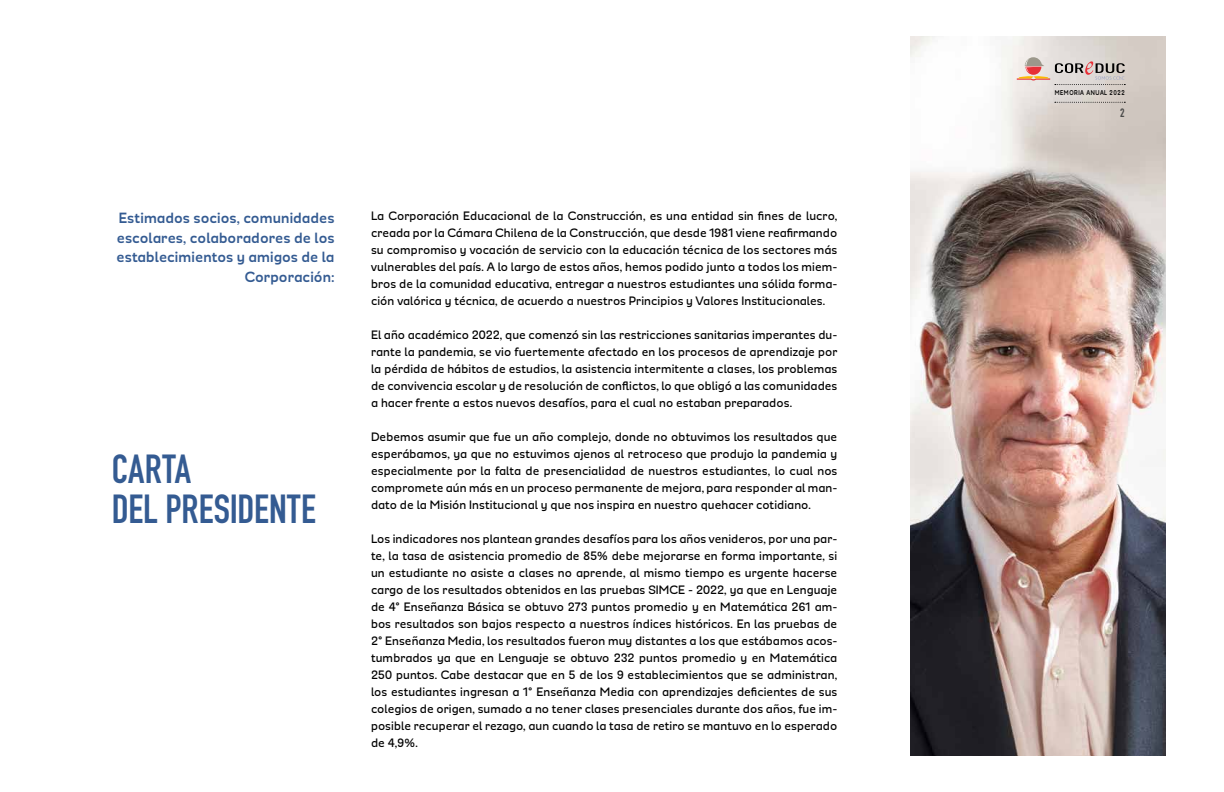
<style>
.page{position:relative;width:1224px;height:792px;background:#fff}
.page>*{position:absolute;margin:0;border:0;box-sizing:border-box;transform-origin:0 0}
.t1{font:700 40px/40px "DIN Condensed";color:#345b92}
.t2{font:700 17px/20px "Modernica";letter-spacing:.005em;color:#345b92;text-align:right}
.t3{font:500 14px/17px "Modernica";letter-spacing:.005em;color:#000;text-align:justify}
.t4{font:700 12px "DIN Condensed";color:#4a4a49}
.t5{font:700 8px "Modernica";letter-spacing:.09em;color:#000;scale:.8 1}
</style>
<div class="page">
<img style="left:911px;top:36px;width:255px;height:720px">
<svg style="left:1017px;top:57px;width:108px;height:28px;background:#cbbbb5"></svg>
<svg style="left:1055px;top:102px;width:70px;height:1px"></svg>
<p class="t2" style="left:116px;top:208px;width:220px">Estimados socios, comunidades escolares, colaboradores de los establecimientos y amigos de la<br>Corporación:</p>
<h1 class="t1" style="left:112px;top:449px;width:205px">CARTA<br>DEL PRESIDENTE</h1>
<p class="t3" style="left:371px;top:208px;width:468px">La Corporación Educacional de la Construcción, es una entidad sin fines de lucro, creada por la Cámara Chilena de la Construcción, que desde 1981 viene reafirmando su compromiso y vocación de servicio con la educación técnica de los sectores más vulnerables del país. A lo largo de estos años, hemos podido junto a todos los miem&shy;bros de la comunidad educativa, entregar a nuestros estudiantes una sólida forma&shy;ción valórica y técnica, de acuerdo a nuestros Principios y Valores Institucionales.</p>
<p class="t3" style="left:371px;top:327px;width:468px">El año académico 2022, que comenzó sin las restricciones sanitarias imperantes du&shy;rante la pandemia, se vio fuertemente afectado en los procesos de aprendizaje por la pérdida de hábitos de estudios, la asistencia intermitente a clases, los problemas de convivencia escolar y de resolución de conflictos, lo que obligó a las comunidades a hacer frente a estos nuevos desafíos, para el cual no estaban preparados.</p>
<p class="t3" style="left:371px;top:429px;width:468px">Debemos asumir que fue un año complejo, donde no obtuvimos los resultados que esperábamos, ya que no estuvimos ajenos al retroceso que produjo la pandemia y especialmente por la falta de presencialidad de nuestros estudiantes, lo cual nos compromete aún más en un proceso permanente de mejora, para responder al man&shy;dato de la Misión Institucional y que nos inspira en nuestro quehacer cotidiano.</p>
<p class="t3" style="left:371px;top:531px;width:468px">Los indicadores nos plantean grandes desafíos para los años venideros, por una par&shy;te, la tasa de asistencia promedio de 85% debe mejorarse en forma importante, si un estudiante no asiste a clases no aprende, al mismo tiempo es urgente hacerse cargo de los resultados obtenidos en las pruebas SIMCE - 2022, ya que en Lenguaje de 4° Enseñanza Básica se obtuvo 273 puntos promedio y en Matemática 261 am&shy;bos resultados son bajos respecto a nuestros índices históricos. En las pruebas de 2° Enseñanza Media, los resultados fueron muy distantes a los que estábamos acos&shy;tumbrados ya que en Lenguaje se obtuvo 232 puntos promedio y en Matemática 250 puntos. Cabe destacar que en 5 de los 9 establecimientos que se administran, los estudiantes ingresan a 1° Enseñanza Media con aprendizajes deficientes de sus colegios de origen, sumado a no tener clases presenciales durante dos años, fue im&shy;posible recuperar el rezago, aun cuando la tasa de retiro se mantuvo en lo esperado de 4,9%.</p>
<p class="t5" style="left:1055px;top:89px;width:89px">MEMORIA ANUAL 2022</p>
<p class="t4" style="left:1120px;top:105px;width:6px">2</p>
</div>
